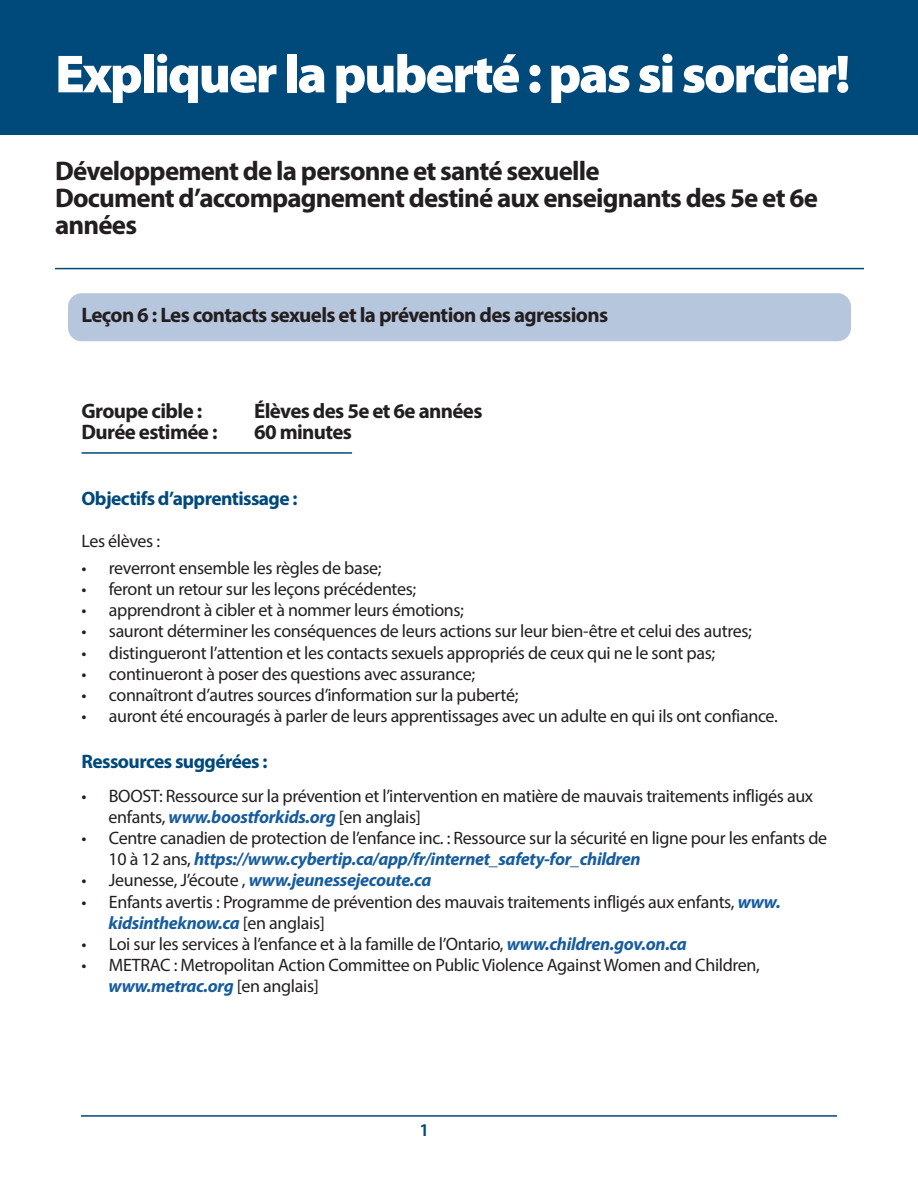
<style>
.page{position:relative;width:918px;height:1188px;background:#fff}
.page>*{position:absolute;margin:0;border:0;box-sizing:border-box;transform-origin:0 0}
.t1{font:900 54px "Myriad Pro";letter-spacing:-.04em;color:#fff}
.t2{font:700 27px/27px "Myriad Pro";letter-spacing:-.03em;color:#231f20}
.t3{font:700 21px "Myriad Pro";letter-spacing:-.03em;color:#231f20}
.t4{font:700 19.5px "Myriad Pro";letter-spacing:-.03em;color:#00497b}
.t5{font:18px/21px "Myriad Pro";letter-spacing:-.02em;color:#231f20}
.t6{font:italic 700 18px/21px "Myriad Pro";letter-spacing:-.02em;color:#175d9e}
.t7{font:600 semi-expanded 18px "Myriad Pro";color:#00497b}
.s1{font-weight:700;font-style:italic;color:#175d9e}
.s2{font-weight:400;font-style:normal;color:#231f20}
</style>
<div class="page">
<hr style="left:81px;top:1115px;width:756px;height:2px;background:#00497b">
<div style="left:0;top:0;width:918px;height:134px;background:#00497b"></div>
<div style="left:68px;top:293px;width:783px;height:48px;background:#b6c6dc;border-radius:14px"></div>
<hr style="left:82px;top:452px;width:270px;height:2px;background:#00497b">
<hr style="left:55px;top:268px;width:809px;height:1px;background:#00497b">
<h1 class="t1" style="left:55px;top:43px;width:797px">Expliquer la puberté : pas si sorcier!</h1>
<h2 class="t2" style="left:55px;top:157px;width:764px">Développement de la personne et santé sexuelle<br>Document ’d accompagnement destiné aux enseignants des e5 e t e6 années</h2>
<p class="t3" style="left:82px;top:302px;width:528px">Leçon :6 Les contacts sexuels et la prévention des agressions</p>
<p class="t3" style="left:82px;top:397px;width:122px">Groupe cible :</p>
<p class="t3" style="left:82px;top:418px;width:137px">Durée estimée :</p>
<p class="t3" style="left:254px;top:397px;width:230px">Élèves des e5 et e6 années</p>
<p class="t3" style="left:254px;top:418px;width:100px">60 minutes</p>
<p class="t4" style="left:82px;top:486px;width:218px">Objectifs ’d apprentissage :</p>
<p class="t5" style="left:109px;top:527px;width:274px;line-height:27.8px;text-indent:-27px">Les élèves :<br>reverront ensemble les règles de base;</p>
<p class="t5" style="left:82px;top:558px;width:7px">•</p>
<p class="t5" style="left:82px;top:579px;width:7px">•</p>
<p class="t5" style="left:82px;top:600px;width:7px">•</p>
<p class="t5" style="left:82px;top:621px;width:7px">•</p>
<p class="t5" style="left:82px;top:642px;width:7px">•</p>
<p class="t5" style="left:82px;top:663px;width:7px">•</p>
<p class="t5" style="left:82px;top:684px;width:7px">•</p>
<p class="t5" style="left:109px;top:579px;width:309px">feront un retour sur les leçons précédentes;</p>
<p class="t5" style="left:109px;top:600px;width:357px">apprendront à cibler et à nommer leurs émotions;</p>
<p class="t5" style="left:109px;top:621px;width:644px">sauront déterminer les conséquences de leurs actions sur leur bien-être et celui des autres;</p>
<p class="t5" style="left:109px;top:642px;width:608px">distingueront ’l attention et les contacts sexuels appropriés de ceux qui ne le sont pas;</p>
<p class="t5" style="left:109px;top:663px;width:368px">continueront à poser des questions avec assurance;</p>
<p class="t5" style="left:109px;top:684px;width:411px">connaîtront ’d autres sources ’dinformation sur la puberté;</p>
<p class="t5" style="left:109px;top:705px;width:670px">auront été encouragés à parler de leurs apprentissages avec un adulte en qui ils ont confiance.</p>
<p class="t5" style="left:82px;top:705px;width:7px">•</p>
<p class="t4" style="left:82px;top:749px;width:187px">Ressources suggérées :</p>
<p class="t5" style="left:109px;top:786px;width:706px">BOOST: Ressource sur la prévention et ’lintervention en matière de mauvais traitements infligés aux</p>
<p class="t5" style="left:82px;top:786px;width:7px">•</p>
<p class="t5" style="left:82px;top:828px;width:7px">•</p>
<p class="t5" style="left:82px;top:870px;width:7px">•</p>
<p class="t5" style="left:82px;top:891px;width:7px">•</p>
<p class="t5" style="left:82px;top:933px;width:7px">•</p>
<p class="t5" style="left:82px;top:954px;width:7px">•</p>
<p class="t5" style="left:109px;top:807px;width:720px">enfants, <span class="s1">www.boostforkids.org</span> [en anglais[<br>Centre canadien de protection de ’lenfance inc :. Ressource sur la sécurité en ligne pour les enfants de</p>
<p class="t6" style="left:109px;top:848px;width:534px"><span class="s2">10 à 12 ans,</span> https://www.cybertip.ca/app/fr/internet_safety-for_children<br><span class="s2">Jeunesse ’J, écoute ,</span> www.jeunessejecoute.ca</p>
<p class="t5" style="left:109px;top:891px;width:673px">Enfants avertis : Programme de prévention des mauvais traitements infligés aux enfants, <span class="s1">www.</span></p>
<p class="t5" style="left:109px;top:912px;width:580px"><span class="s1">kidsintheknow.ca</span> [en anglais[<br>Loi sur les services ’là enfance et laà famille de ’l Ontario, <span class="s1">www.children.gov.on.ca</span></p>
<p class="t5" style="left:109px;top:954px;width:652px">METRAC : Metropolitan Action Committee on Public Violence Against Women and Children,</p>
<p class="t6" style="left:109px;top:974px;width:212px">www.metrac.org <span class="s2">[en anglais[</span></p>
<p class="t7" style="left:419px;top:1118px;width:12px">1</p>
</div>
